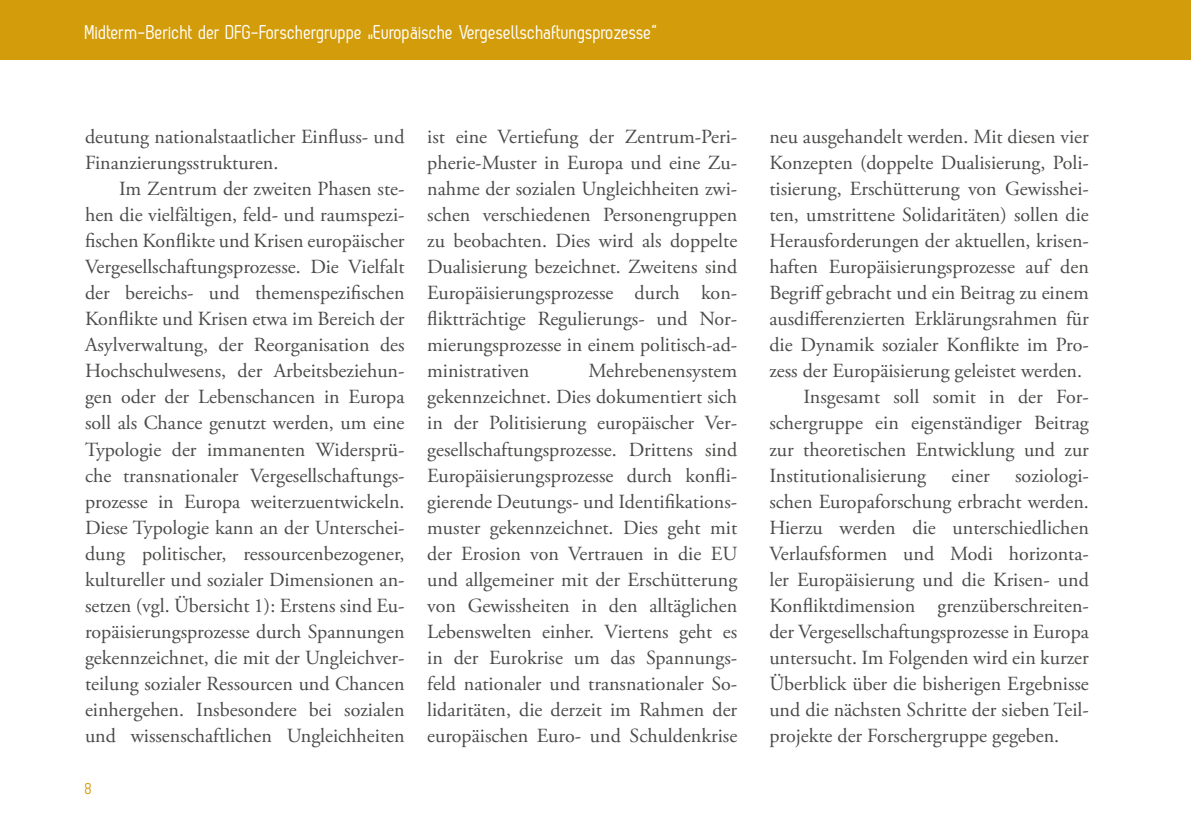
<style>
.page{position:relative;width:1191px;height:840px;background:#fff}
.page>*{position:absolute;margin:0;border:0;box-sizing:border-box;transform-origin:0 0}
.t1{font:20px/26px "Adobe Garamond Pro";color:#4a4a49;text-align:justify}
.t2{font:20px "Zag";color:#fff}
.t3{font:16px "Zag";color:#d39c0a}
</style>
<div class="page">
<div style="left:0;top:0;width:1191px;height:60px;background:#d39c0a"></div>
<p class="t2" style="left:85px;top:21px;width:574px">Midterm-Bericht der DFG-Forschergruppe „Europäische Vergesellschaftungsprozesse“</p>
<p class="t1" style="left:85px;top:124px;width:321px">deutung nationalstaatlicher Einfluss- und<br>Finanzierungsstrukturen.</p>
<p class="t1" style="left:85px;top:176px;width:321px;text-indent:34px">Im Zentrum der zweiten Phasen ste&shy;hen die vielfältigen, feld- und raumspezi&shy;fischen Konflikte und Krisen europäischer Vergesellschaftungsprozesse. Die Vielfalt der bereichs- und themenspezifischen Konflikte und Krisen etwa im Bereich der Asylverwaltung, der Reorganisation des Hochschulwesens, der Arbeitsbeziehun&shy;gen oder der Lebenschancen in Europa soll als Chance genutzt werden, um eine Typologie der immanenten Widersprü&shy;che transnationaler Vergesellschaftungs&shy;prozesse in Europa weiterzuentwickeln.<br>Diese Typologie kann an der Unterschei&shy;dung politischer, ressourcenbezogener, kultureller und sozialer Dimensionen an&shy;setzen (vgl. Übersicht 1): Erstens sind Eu&shy;ropäisierungsprozesse durch Spannungen gekennzeichnet, die mit der Ungleichver&shy;teilung sozialer Ressourcen und Chancen einhergehen. Insbesondere bei sozialen und wissenschaftlichen Ungleichheiten</p>
<p class="t3" style="left:85px;top:779px;width:9px">8</p>
<p class="t1" style="left:427px;top:124px;width:311px">ist eine Vertiefung der Zentrum-Peri&shy;pherie-Muster in Europa und eine Zu&shy;nahme der sozialen Ungleichheiten zwi&shy;schen verschiedenen Personengruppen zu beobachten. Dies wird als doppelte Dualisierung bezeichnet. Zweitens sind Europäisierungsprozesse durch kon&shy;fliktträchtige Regulierungs- und Nor&shy;mierungsprozesse in einem politisch-ad&shy;ministrativen</p>
<p class="t1" style="left:427px;top:358px;width:311px;text-indent:161px">Mehrebenensystem gekennzeichnet. Dies dokumentiert sich in der Politisierung europäischer Ver&shy;gesellschaftungsprozesse. Drittens sind Europäisierungsprozesse durch konfli&shy;gierende Deutungs- und Identifikations&shy;muster gekennzeichnet. Dies geht mit der Erosion von Vertrauen in die EU und allgemeiner mit der Erschütterung von Gewissheiten in den alltäglichen Lebenswelten einher. Viertens geht es in der Eurokrise um das Spannungs&shy;feld nationaler und transnationaler So&shy;lidaritäten, die derzeit im Rahmen der europäischen Euro- und Schuldenkrise</p>
<p class="t1" style="left:769px;top:124px;width:321px">neu ausgehandelt werden. Mit diesen vier</p>
<p class="t1" style="left:769px;top:150px;width:321px">Konzepten (doppelte Dualisierung, Poli-</p>
<p class="t1" style="left:769px;top:176px;width:321px">tisierung, Erschütterung von Gewisshei-</p>
<p class="t1" style="left:769px;top:202px;width:321px">ten, umstrittene Solidaritäten) sollen die</p>
<p class="t1" style="left:769px;top:228px;width:321px">Herausforderungen der aktuellen, krisen-</p>
<p class="t1" style="left:769px;top:254px;width:321px">haften Europäisierungsprozesse auf den</p>
<p class="t1" style="left:769px;top:280px;width:321px">Begriff gebracht und ein Beitrag zu einem</p>
<p class="t1" style="left:769px;top:306px;width:321px">ausdifferenzierten Erklärungsrahmen für</p>
<p class="t1" style="left:769px;top:332px;width:321px">die Dynamik sozialer Konflikte im Pro-</p>
<p class="t1" style="left:769px;top:358px;width:314px">zess der Europäisierung geleistet werden.</p>
<p class="t1" style="left:803px;top:384px;width:287px">Insgesamt soll somit in der For-</p>
<p class="t1" style="left:769px;top:410px;width:321px">schergruppe ein eigenständiger Beitrag</p>
<p class="t1" style="left:769px;top:436px;width:321px">zur theoretischen Entwicklung und zur</p>
<p class="t1" style="left:769px;top:462px;width:158px">Institutionalisierung</p>
<p class="t1" style="left:951px;top:462px;width:40px">einer</p>
<p class="t1" style="left:769px;top:462px;width:321px;text-indent:246px">soziologi&shy;schen Europaforschung erbracht werden.<br>Hierzu werden die unterschiedlichen Verlaufsformen und Modi horizonta&shy;ler Europäisierung und die Krisen- und Konfliktdimension grenzüberschreiten&shy;der Vergesellschaftungsprozesse in Europa untersucht. Im Folgenden wird ein kurzer Überblick über die bisherigen Ergebnisse und die nächsten Schritte der sieben Teil&shy;projekte der Forschergruppe gegeben.</p>
</div>
